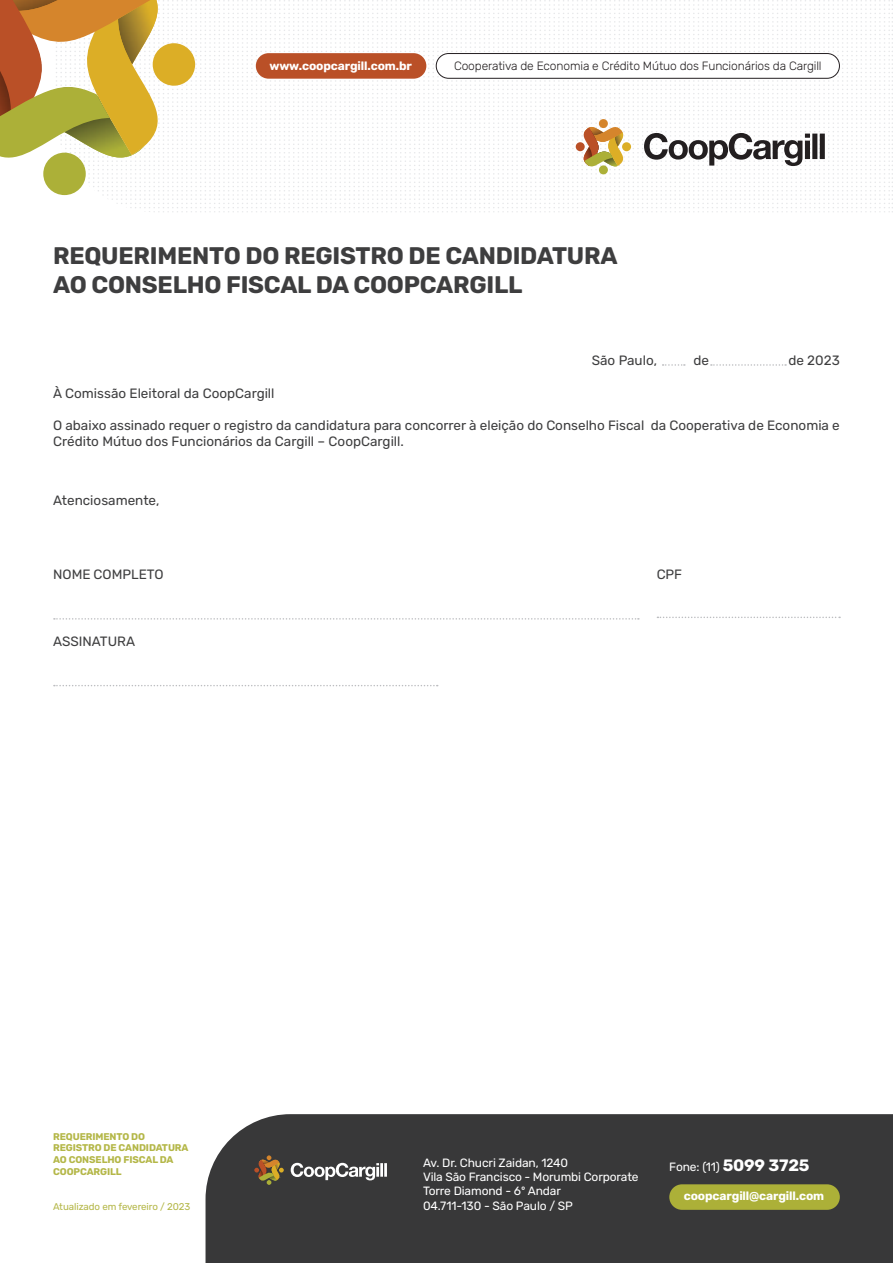
<style>
.page{position:relative;width:893px;height:1263px;background:#fff}
.page>*{position:absolute;margin:0;border:0;box-sizing:border-box;transform-origin:0 0}
.t1{font:700 24px "Rubik";letter-spacing:-.01em;color:#3e3e3f}
.t2{font:13.5px/16.2px "Rubik";color:#3e3e3f}
.t3{font:12px/14.4px "Rubik";letter-spacing:-.01em;color:#fff}
.t4{font:300 12px "Rubik";letter-spacing:-.01em;color:#231f20}
.t5{font:700 12px "Rubik";letter-spacing:-.01em;color:#fff}
.t6{font:700 9.75px/11.7px "Rubik";letter-spacing:-.01em;color:#b4b748}
.t7{font:9.75px "Rubik";letter-spacing:-.01em;color:#b4b748}
.s1{font-weight:700;font-size:16.5px}
</style>
<div class="page">
<div style="left:206px;top:1114px;width:687px;height:149px;background:#383839"></div>
<svg style="left:0;top:0;width:893px;height:212px"></svg>
<div style="left:43px;top:153px;width:43px;height:42px;background:#acb038;border-radius:50%"></div>
<div style="left:436px;top:54px;width:403px;height:24px;background:#fff;border-radius:12px"></div>
<div style="left:436px;top:53px;width:404px;height:26px;border:1px solid #241f21;border-radius:12px"></div>
<div style="left:256px;top:53px;width:170px;height:26px;background:#ba5027;border-radius:13px"></div>
<div style="left:669px;top:1184px;width:171px;height:26px;background:#acb038;border-radius:13px"></div>
<svg style="left:252px;top:1155px;width:135px;height:30px;background:#655f57"></svg>
<svg style="left:54px;top:618px;width:585px;height:2px"></svg>
<svg style="left:54px;top:685px;width:384px;height:1px"></svg>
<svg style="left:657px;top:617px;width:183px;height:1px"></svg>
<svg style="left:663px;top:364px;width:22px;height:2px"></svg>
<svg style="left:711px;top:364px;width:75px;height:2px"></svg>
<p class="t5" style="left:269px;top:59px;width:144px">www.coopcargill.com.br</p>
<p class="t4" style="left:454px;top:59px;width:369px">Cooperativa de Economia e Crédito Mútuo dos Funcionários da Cargill</p>
<p class="t1" style="left:53px;top:242px;width:566px">REQUERIMENTO DO REGISTRO DE CANDIDATURA</p>
<p class="t1" style="left:53px;top:271px;width:471px">AO CONSELHO FISCAL DA COOPCARGILL</p>
<p class="t2" style="left:592px;top:353px;width:67px">São Paulo,</p>
<p class="t2" style="left:693px;top:353px;width:17px">de</p>
<p class="t2" style="left:788px;top:353px;width:53px">de 2023</p>
<p class="t2" style="left:53px;top:385px;width:223px">À Comissão Eleitoral da CoopCargill</p>
<p class="t2" style="left:53px;top:418px;width:788px">O abaixo assinado requer o registro da candidatura para concorrer à eleição do Conselho Fiscal da Cooperativa de Economia e<br>Crédito Mútuo dos Funcionários da Cargill – CoopCargill.</p>
<p class="t2" style="left:53px;top:493px;width:108px">Atenciosamente,</p>
<p class="t2" style="left:53px;top:566px;width:112px">NOME COMPLETO</p>
<p class="t2" style="left:53px;top:633px;width:83px">ASSINATURA</p>
<p class="t6" style="left:53px;top:1131px;width:137px">REQUERIMENTO DO<br>REGISTRO DE CANDIDATURA<br>AO CONSELHO FISCAL DA<br>COOPCARGILL</p>
<p class="t7" style="left:53px;top:1201px;width:139px">Atualizado em fevereiro / 2023</p>
<p class="t2" style="left:657px;top:566px;width:27px">CPF</p>
<p class="t3" style="left:423px;top:1155px;width:217px">Av. Dr. Chucri Zaidan, 1240<br>Vila São Francisco - Morumbi Corporate<br>Torre Diamond - 6º Andar<br>04.711-130 - São Paulo / SP</p>
<p class="t3" style="left:669px;top:1160px;width:142px">Fone: (11) <span class="s1">5099 3725</span></p>
<p class="t5" style="left:684px;top:1189px;width:142px">coopcargill@cargill.com</p>
</div>
